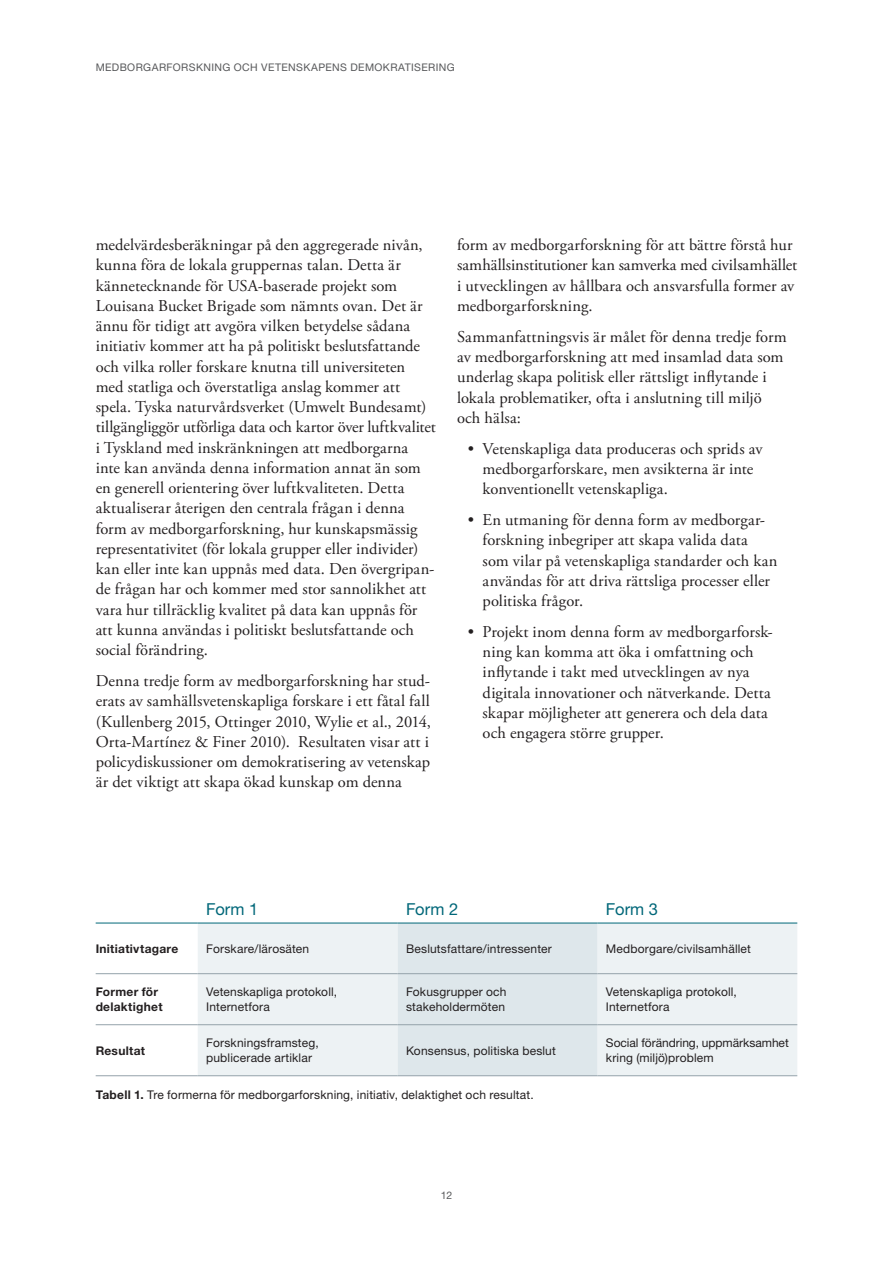
<style>
.page{position:relative;width:893px;height:1263px;background:#fff}
.page>*{position:absolute;margin:0;border:0;box-sizing:border-box;transform-origin:0 0}
.Bröd{font:16.5px/20.2px "Adobe Garamond Pro";letter-spacing:.005em;color:#231f20}
.t1{font:16.5px "Helvetica Neue LT Std";letter-spacing:.005em;color:#006779}
.Bildtext{font:12px/14.4px "Helvetica Neue LT Std";letter-spacing:.015em;color:#231f20}
.t2{font:700 12px/14.4px "Helvetica Neue LT Std";letter-spacing:.025em;color:#231f20}
.t3{font:10.5px "Helvetica Neue LT Std";letter-spacing:.04em;color:#57585a}
.s1{font-weight:700}
</style>
<div class="page">
<div style="left:198px;top:924px;width:599px;height:151px;background:#edf2f4"></div>
<div style="left:398px;top:924px;width:199px;height:151px;background:#dee7eb"></div>
<hr style="left:96px;top:923px;width:102px;height:1px;background:#006779">
<hr style="left:198px;top:923px;width:200px;height:1px;background:#006779">
<hr style="left:398px;top:923px;width:199px;height:1px;background:#006779">
<hr style="left:597px;top:923px;width:200px;height:1px;background:#006779">
<hr style="left:96px;top:973px;width:102px;height:1px;background:#94a2aa">
<hr style="left:198px;top:973px;width:200px;height:1px;background:#94a2aa">
<hr style="left:398px;top:973px;width:199px;height:1px;background:#94a2aa">
<hr style="left:597px;top:973px;width:200px;height:1px;background:#94a2aa">
<hr style="left:96px;top:1024px;width:102px;height:1px;background:#94a2aa">
<hr style="left:198px;top:1024px;width:200px;height:1px;background:#94a2aa">
<hr style="left:398px;top:1024px;width:199px;height:1px;background:#94a2aa">
<hr style="left:597px;top:1024px;width:200px;height:1px;background:#94a2aa">
<hr style="left:96px;top:1075px;width:102px;height:1px;background:#94a2aa">
<hr style="left:198px;top:1075px;width:200px;height:1px;background:#94a2aa">
<hr style="left:398px;top:1075px;width:199px;height:1px;background:#94a2aa">
<hr style="left:597px;top:1075px;width:200px;height:1px;background:#94a2aa">
<p class="t3" style="left:96px;top:61px;width:361px">MEDBORGARFORSKNING OCH VETENSKAPENS DEMOKRATISERING</p>
<p class="Bröd" style="left:96px;top:235px;width:342px">medelvärdesberäkningar på den aggregerade nivån, kunna föra de lokala gruppernas talan. Detta är kännetecknande för USA-baserade projekt som Louisana Bucket Brigade som nämnts ovan. Det är ännu för tidigt att avgöra vilken betydelse sådana initiativ kommer att ha på politiskt beslutsfattande och vilka roller forskare knutna till universiteten med statliga och överstatliga anslag kommer att spela. Tyska naturvårdsverket (Umwelt Bundesamt) tillgängliggör utförliga data och kartor över luftkvalitet i Tyskland med inskränkningen att medborgarna inte kan använda denna information annat än som en generell orientering över luftkvaliteten. Detta aktualiserar återigen den centrala frågan i denna form av medborgarforskning, hur kunskapsmässig representativitet (för lokala grupper eller individer) kan eller inte kan uppnås med data. Den övergripan&shy;de frågan har och kommer med stor sannolikhet att vara hur tillräcklig kvalitet på data kan uppnås för att kunna användas i politiskt beslutsfattande och social förändring.</p>
<p class="Bröd" style="left:96px;top:671px;width:337px">Denna tredje form av medborgarforskning har stud&shy;erats av samhällsvetenskapliga forskare i ett fåtal fall (Kullenberg 2015, Ottinger 2010, Wylie et al., 2014, Orta-Martínez &amp; Finer 2010). Resultaten visar att i policydiskussioner om demokratisering av vetenskap är det viktigt att skapa ökad kunskap om denna</p>
<p class="Bröd" style="left:457px;top:235px;width:342px">form av medborgarforskning för att bättre förstå hur samhällsinstitutioner kan samverka med civilsamhället i utvecklingen av hållbara och ansvarsfulla former av medborgarforskning.</p>
<p class="Bröd" style="left:457px;top:327px;width:331px">Sammanfattningsvis är målet för denna tredje form av medborgarforskning att med insamlad data som underlag skapa politisk eller rättsligt inflytande i lokala problematiker, ofta i anslutning till miljö och hälsa:</p>
<p class="Bröd" style="left:483px;top:439px;width:281px;text-indent:-15px">• Vetenskapliga data produceras och sprids av medborgarforskare, men avsikterna är inte konventionellt vetenskapliga.</p>
<p class="Bröd" style="left:483px;top:510px;width:296px;text-indent:-15px">• En utmaning för denna form av medborgar&shy;forskning inbegriper att skapa valida data som vilar på vetenskapliga standarder och kan användas för att driva rättsliga processer eller politiska frågor.</p>
<p class="Bröd" style="left:483px;top:622px;width:292px;text-indent:-15px">• Projekt inom denna form av medborgarforsk&shy;ning kan komma att öka i omfattning och inflytande i takt med utvecklingen av nya digitala innovationer och nätverkande. Detta skapar möjligheter att generera och dela data och engagera större grupper.</p>
<p class="t1" style="left:206px;top:900px;width:54px">Form 1</p>
<p class="t1" style="left:406px;top:900px;width:54px">Form 2</p>
<p class="t1" style="left:606px;top:900px;width:54px">Form 3</p>
<p class="t2" style="left:96px;top:941px;width:84px">Initiativtagare</p>
<p class="Bildtext" style="left:206px;top:941px;width:105px">Forskare/lärosäten</p>
<p class="Bildtext" style="left:406px;top:941px;width:147px">Beslutsfattare/intressenter</p>
<p class="Bildtext" style="left:606px;top:941px;width:146px">Medborgare/civilsamhället</p>
<p class="t2" style="left:96px;top:984px;width:68px">Former för delaktighet</p>
<p class="Bildtext" style="left:206px;top:985px;width:132px">Vetenskapliga protokoll,<br>Internetfora</p>
<p class="Bildtext" style="left:406px;top:985px;width:102px">Fokusgrupper och stakeholdermöten</p>
<p class="Bildtext" style="left:606px;top:985px;width:132px">Vetenskapliga protokoll,<br>Internetfora</p>
<p class="t2" style="left:96px;top:1043px;width:51px">Resultat</p>
<p class="Bildtext" style="left:206px;top:1036px;width:114px">Forskningsframsteg, publicerade artiklar</p>
<p class="Bildtext" style="left:406px;top:1043px;width:151px">Konsensus, politiska beslut</p>
<p class="Bildtext" style="left:606px;top:1036px;width:184px">Social förändring, uppmärksamhet kring (miljö)problem</p>
<p class="Bildtext" style="left:96px;top:1088px;width:440px"><span class="s1">Tabell 1.</span> Tre formerna för medborgarforskning, initiativ, delaktighet och resultat.</p>
<p class="t3" style="left:441px;top:1189px;width:13px">12</p>
</div>
